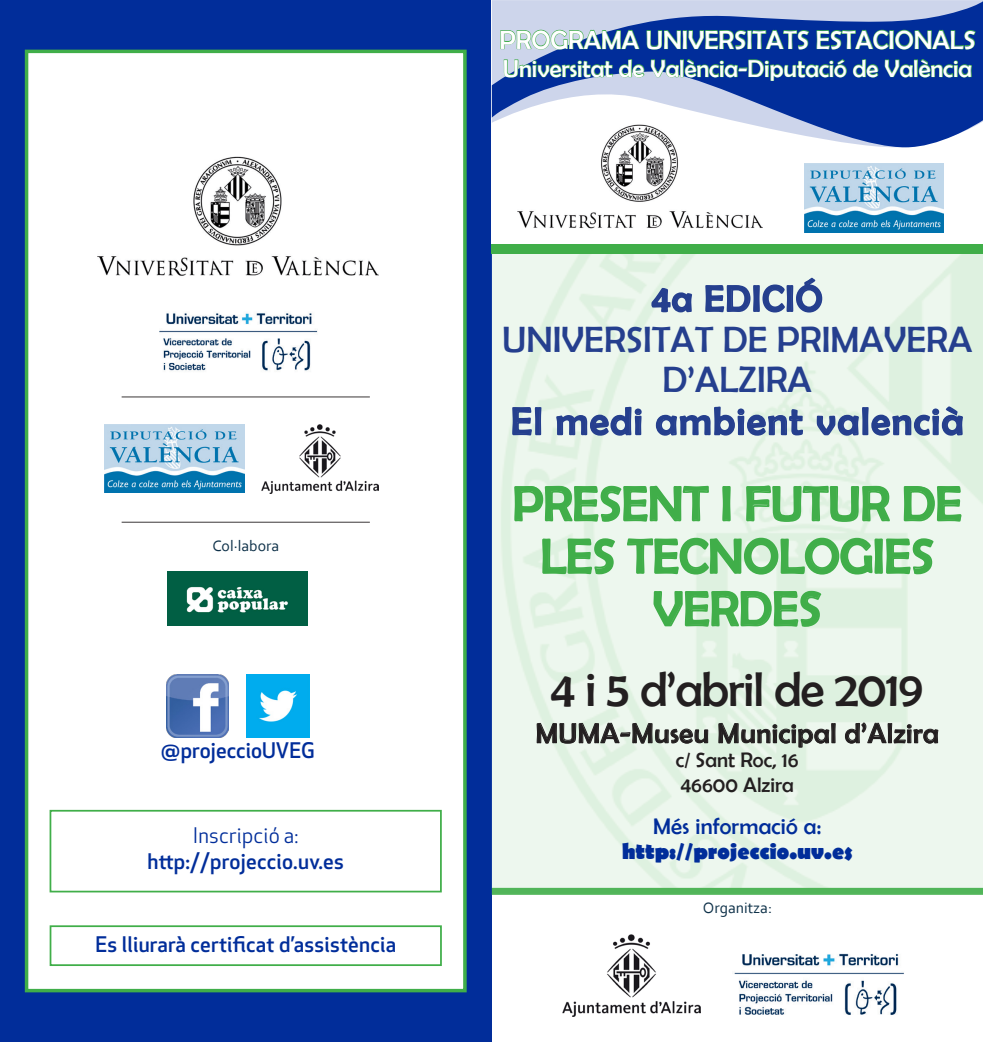
<style>
.page{position:relative;width:983px;height:1042px;background:#fff}
.page>*{position:absolute;margin:0;border:0;box-sizing:border-box;transform-origin:0 0}
.t1{font:49px/52.5px "Berlin Sans FB";color:#40ae49;text-align:center}
.t2{font:49px "Berlin Sans FB";letter-spacing:-.02em;color:#231f20}
.t3{font:38.5px "Berlin Sans FB";letter-spacing:.05em;color:#253f8e}
.t4{font:36.75px "Berlin Sans FB";color:#253f8e}
.t5{font:36.75px "Berlin Sans FB";letter-spacing:.04em;color:#253f8e}
.t6{font:28px "Berlin Sans FB";letter-spacing:.025em;color:#231f20}
.t7{font:26.25px "Berlin Sans FB";color:#fff}
.t8{font:24.5px "Berlin Sans FB";color:#fff}
.t9{font:700 22.75px "Berlin Sans FB";color:#012d9a}
.t10{font:22.75px "Berlin Sans FB";letter-spacing:.01em;color:#012d9a}
.t11{font:500 21px "Apex New";letter-spacing:.01em;color:#012d9a}
.t12{font:21px "Berlin Sans FB";color:#231f20}
.t13{font:21px "Apex New";letter-spacing:.01em;color:#012d9a}
.t14{font:15.75px "Corbel";color:#0d3048}
</style>
<div class="page">
<div style="left:0;top:0;width:491px;height:1042px;background:#012d9a"></div>
<div style="left:25px;top:50px;width:441px;height:942px;background:#fff;border:4px solid #40ae49"></div>
<img style="left:166px;top:674px;width:63px;height:63px">
<img style="left:247px;top:674px;width:62px;height:63px">
<img style="left:491px;top:254px;width:491px;height:634px">
<div style="left:491px;top:244px;width:491px;height:10px;background:#40ae49"></div>
<img style="left:517px;top:149px;width:244px;height:76px">
<svg style="left:492px;top:0;width:490px;height:149px"></svg>
<svg style="left:491px;top:1px;width:491px;height:146px"></svg>
<svg style="left:499px;top:21px;width:476px;height:86px;background:#3662a2"></svg>
<img style="left:804px;top:164px;width:139px;height:61px">
<div style="left:491px;top:888px;width:491px;height:7px;background:#51b559"></div>
<img style="left:734px;top:953px;width:170px;height:62px">
<img style="left:562px;top:934px;width:138px;height:83px">
<div style="left:50px;top:925px;width:391px;height:41px;border:2px solid #40ae49"></div>
<div style="left:50px;top:810px;width:391px;height:82px;border:2px solid #40ae49"></div>
<hr style="left:122px;top:396px;width:248px;height:1px;background:#231f20">
<hr style="left:122px;top:522px;width:248px;height:1px;background:#231f20">
<img style="left:159px;top:313px;width:159px;height:58px">
<img style="left:105px;top:424px;width:139px;height:69px">
<img style="left:261px;top:424px;width:117px;height:70px">
<img style="left:97px;top:157px;width:281px;height:119px">
<svg style="left:536px;top:722px;width:172px;height:22px;background:#bac3bb"></svg>
<svg style="left:718px;top:722px;width:117px;height:26px;background:#bcc8bd"></svg>
<svg style="left:844px;top:722px;width:94px;height:22px;background:#bdc4bd"></svg>
<svg style="left:511px;top:225px;width:452px;height:423px;background:#d7eadc"></svg>
<img style="left:168px;top:571px;width:139px;height:55px">
<p class="t14" style="left:212px;top:536px;width:68px">Col·labora</p>
<p class="t11" style="left:161px;top:736px;width:156px">@projeccioUVEG</p>
<p class="t13" style="left:193px;top:822px;width:107px">Inscripció a:</p>
<p class="t11" style="left:147px;top:847px;width:198px">http://projeccio.uv.es</p>
<p class="t11" style="left:95px;top:930px;width:302px">Es lliurarà certificat d’assistència</p>
<p class="t7" style="left:499px;top:25px;width:478px">PROGRAMA UNIVERSITATS ESTACIONALS</p>
<p class="t8" style="left:503px;top:55px;width:470px">Universitat de València-Diputació de València</p>
<p class="t5" style="left:652px;top:278px;width:172px">4a EDICIÓ</p>
<p class="t4" style="left:502px;top:319px;width:471px">UNIVERSITAT DE PRIMAVERA</p>
<p class="t4" style="left:662px;top:359px;width:151px">D’ALZIRA</p>
<p class="t3" style="left:511px;top:400px;width:453px">El medi ambient valencià</p>
<p class="t1" style="left:512px;top:477px;width:450px">PRESENT I FUTUR DE<br>LES TECNOLOGIES<br>VERDES</p>
<p class="t2" style="left:550px;top:662px;width:374px">4 i 5 d’abril de 2019</p>
<p class="t6" style="left:535px;top:718px;width:404px">MUMA-Museu Municipal d’Alzira</p>
<p class="t12" style="left:675px;top:748px;width:124px">c/ Sant Roc, 16</p>
<p class="t12" style="left:680px;top:773px;width:114px">46600 Alzira</p>
<p class="t10" style="left:653px;top:814px;width:170px">Més informació a:</p>
<p class="t9" style="left:621px;top:838px;width:232px">http://projeccio.uv.es</p>
<p class="t14" style="left:702px;top:898px;width:71px">Organitza:</p>
</div>
